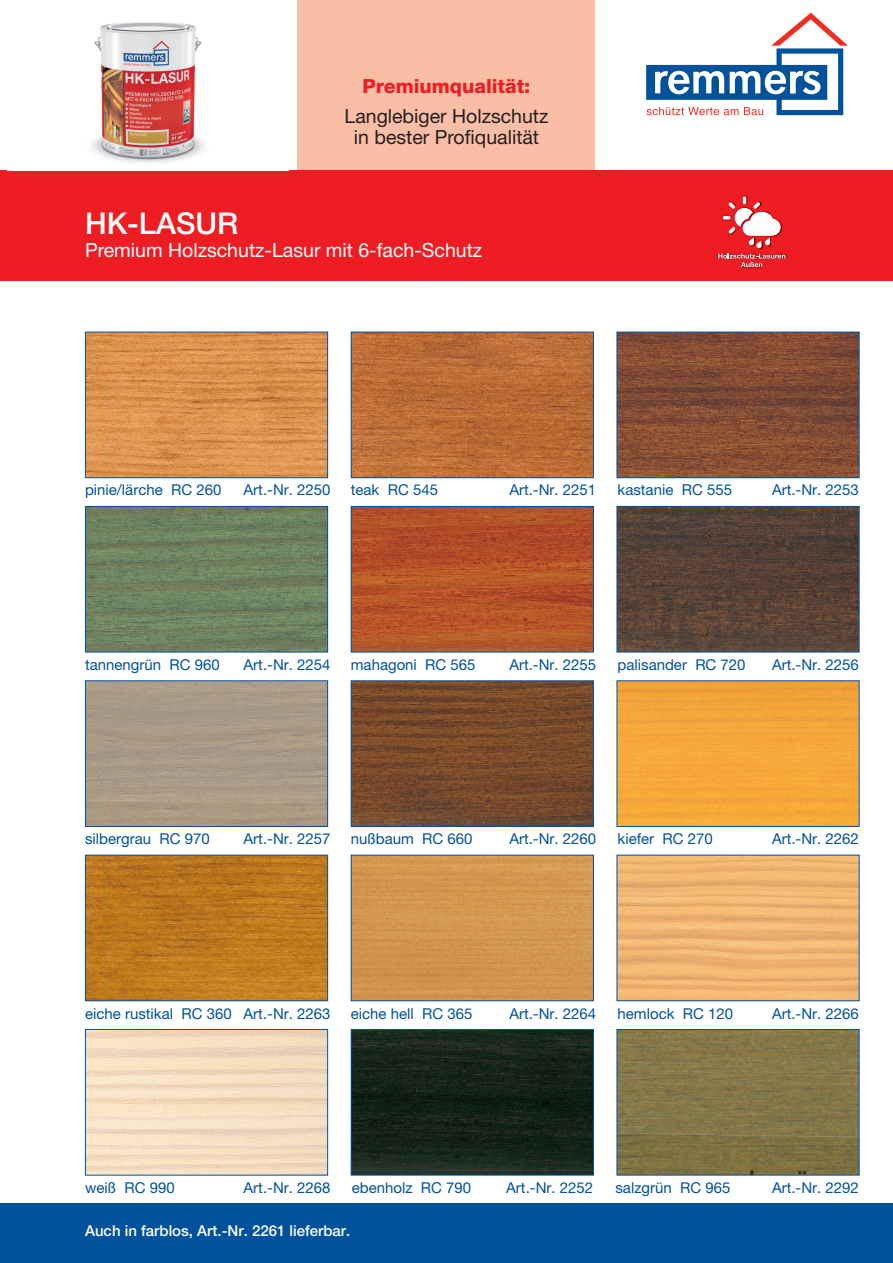
<style>
.page{position:relative;width:893px;height:1263px;background:#fff}
.page>*{position:absolute;margin:0;border:0;box-sizing:border-box;transform-origin:0 0}
.t1{font:500 30px "Helvetica Neue";color:#fff}
.t2{font:19.5px/21px "Helvetica Neue";color:#231f20;text-align:center}
.t3{font:19.5px "Helvetica Neue";color:#fff}
.t4{font:800 19.5px "Helvetica Neue";color:#ee1d23}
.t5{font:15px "Helvetica Neue";color:#01519c}
.t6{font:500 15px "Helvetica Neue";color:#fff}
</style>
<div class="page">
<div style="left:0;top:170px;width:893px;height:111px;background:#ee1d23"></div>
<img style="left:717px;top:252px;width:70px;height:17px">
<svg style="left:718px;top:196px;width:67px;height:71px"></svg>
<div style="left:298px;top:0;width:297px;height:170px;background:#fabda6"></div>
<div style="left:0;top:1203px;width:893px;height:60px;background:#01519c"></div>
<svg style="left:646px;top:13px;width:202px;height:102px"></svg>
<img style="left:91px;top:22px;width:114px;height:141px">
<img style="left:87px;top:334px;width:239px;height:142px">
<div style="left:85px;top:332px;width:243px;height:146px;border:1px solid #01519c"></div>
<img style="left:353px;top:334px;width:239px;height:142px">
<div style="left:351px;top:332px;width:243px;height:146px;border:1px solid #01519c"></div>
<img style="left:619px;top:334px;width:238px;height:142px">
<div style="left:617px;top:332px;width:242px;height:146px;border:1px solid #01519c"></div>
<img style="left:87px;top:508px;width:239px;height:142px">
<div style="left:85px;top:506px;width:243px;height:146px;border:1px solid #01519c"></div>
<img style="left:353px;top:508px;width:239px;height:142px">
<div style="left:351px;top:506px;width:243px;height:146px;border:1px solid #01519c"></div>
<img style="left:619px;top:508px;width:238px;height:142px">
<div style="left:617px;top:506px;width:242px;height:146px;border:1px solid #01519c"></div>
<img style="left:87px;top:682px;width:239px;height:143px">
<div style="left:85px;top:680px;width:243px;height:147px;border:1px solid #01519c"></div>
<img style="left:353px;top:682px;width:239px;height:143px">
<div style="left:351px;top:680px;width:243px;height:147px;border:1px solid #01519c"></div>
<img style="left:619px;top:682px;width:238px;height:143px">
<div style="left:617px;top:680px;width:242px;height:147px;border:1px solid #01519c"></div>
<img style="left:87px;top:857px;width:239px;height:142px">
<div style="left:85px;top:855px;width:243px;height:146px;border:1px solid #01519c"></div>
<img style="left:353px;top:857px;width:239px;height:142px">
<img style="left:619px;top:857px;width:238px;height:142px">
<img style="left:87px;top:1031px;width:239px;height:142px">
<div style="left:85px;top:1029px;width:243px;height:146px;border:1px solid #01519c"></div>
<img style="left:353px;top:1031px;width:239px;height:142px">
<div style="left:351px;top:1029px;width:243px;height:146px;border:1px solid #01519c"></div>
<img style="left:619px;top:1031px;width:238px;height:142px">
<div style="left:617px;top:1029px;width:242px;height:146px;border:1px solid #01519c"></div>
<h2 class="t4" style="left:362px;top:79px;width:169px">Premiumqualität:</h2>
<h2 class="t2" style="left:344px;top:107px;width:205px">Langlebiger Holzschutz in bester Profiqualität</h2>
<h1 class="t1" style="left:85px;top:213px;width:155px">HK-LASUR</h1>
<h2 class="t3" style="left:85px;top:243px;width:399px">Premium Holzschutz-Lasur mit 6-fach-Schutz</h2>
<p class="t5" style="left:85px;top:485px;width:138px">pinie/lärche RC 260</p>
<p class="t5" style="left:244px;top:485px;width:88px">Art.-Nr. 2250</p>
<p class="t5" style="left:351px;top:485px;width:89px">teak RC 545</p>
<p class="t5" style="left:509px;top:485px;width:88px">Art.-Nr. 2251</p>
<p class="t5" style="left:618px;top:485px;width:116px">kastanie RC 555</p>
<p class="t5" style="left:772px;top:485px;width:88px">Art.-Nr. 2253</p>
<p class="t5" style="left:85px;top:659px;width:136px">tannengrün RC 960</p>
<p class="t5" style="left:244px;top:659px;width:88px">Art.-Nr. 2254</p>
<p class="t5" style="left:351px;top:659px;width:126px">mahagoni RC 565</p>
<p class="t5" style="left:509px;top:659px;width:88px">Art.-Nr. 2255</p>
<p class="t5" style="left:618px;top:659px;width:130px">palisander RC 720</p>
<p class="t5" style="left:772px;top:659px;width:88px">Art.-Nr. 2256</p>
<p class="t5" style="left:85px;top:833px;width:126px">silbergrau RC 970</p>
<p class="t5" style="left:244px;top:833px;width:88px">Art.-Nr. 2257</p>
<p class="t5" style="left:351px;top:833px;width:123px">nußbaum RC 660</p>
<p class="t5" style="left:509px;top:833px;width:88px">Art.-Nr. 2260</p>
<p class="t5" style="left:618px;top:833px;width:97px">kiefer RC 270</p>
<p class="t5" style="left:772px;top:833px;width:88px">Art.-Nr. 2262</p>
<p class="t5" style="left:85px;top:1008px;width:247px">eiche rustikal RC 360 Art.-Nr. 2263</p>
<p class="t5" style="left:351px;top:1008px;width:123px">eiche hell RC 365</p>
<p class="t5" style="left:509px;top:1008px;width:88px">Art.-Nr. 2264</p>
<p class="t5" style="left:618px;top:1008px;width:117px">hemlock RC 120</p>
<p class="t5" style="left:772px;top:1008px;width:88px">Art.-Nr. 2266</p>
<p class="t5" style="left:352px;top:1182px;width:121px">ebenholz RC 790</p>
<p class="t5" style="left:506px;top:1182px;width:88px">Art.-Nr. 2252</p>
<p class="t5" style="left:85px;top:1182px;width:91px">weiß RC 990</p>
<p class="t5" style="left:244px;top:1182px;width:88px">Art.-Nr. 2268</p>
<p class="t5" style="left:615px;top:1182px;width:116px">salzgrün RC 965</p>
<p class="t5" style="left:772px;top:1182px;width:88px">Art.-Nr. 2292</p>
<p class="t6" style="left:85px;top:1225px;width:267px">Auch in farblos, Art.-Nr. 2261 lieferbar.</p>
</div>
